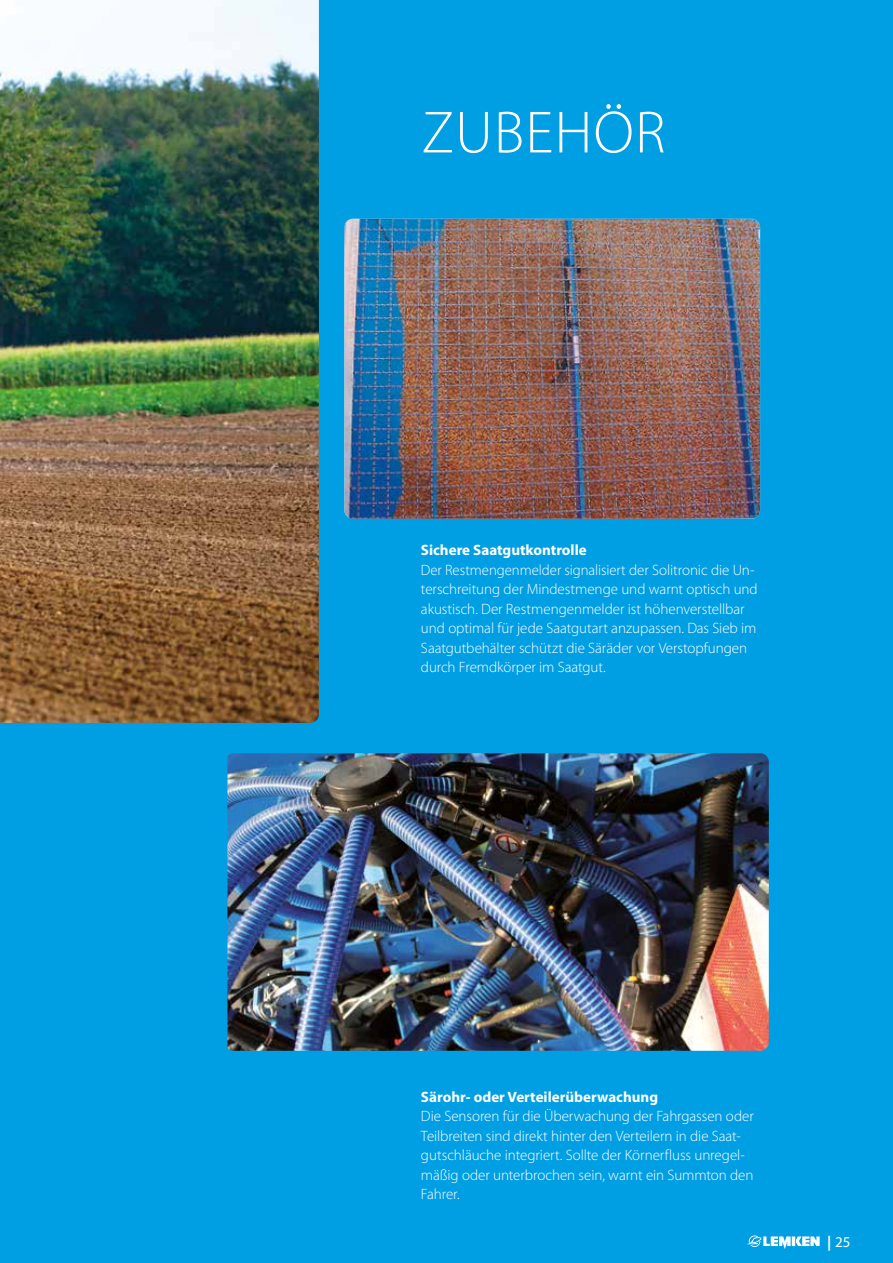
<style>
.page{position:relative;width:893px;height:1263px;background:#009fe3}
.page>*{position:absolute;margin:0;border:0;box-sizing:border-box;transform-origin:0 0}
.t1{font:300 60px "Myriad Pro";letter-spacing:.02em;color:#fff}
.t2{font:300 15px/19.5px "Myriad Pro";letter-spacing:-.005em;color:#fff}
.t3{font:700 15px "Myriad Pro";color:#fff}
.t4{font:15px "Myriad Pro";color:#fff}
.s1{font-weight:700}
</style>
<div class="page">
<img style="left:0;top:0;width:319px;height:723px">
<img style="left:227px;top:753px;width:542px;height:298px">
<img style="left:344px;top:219px;width:416px;height:300px">
<svg style="left:747px;top:1235px;width:73px;height:14px"></svg>
<h1 class="t1" style="left:422px;top:96px;width:245px">ZUBEHÖR</h1>
<p class="t3" style="left:421px;top:540px;width:167px">Sichere Saatgutkontrolle</p>
<p class="t2" style="left:421px;top:560px;width:338px">Der Restmengenmelder signalisiert der Solitronic die Un&shy;terschreitung der Mindestmenge und warnt optisch und akustisch. Der Restmengenmelder ist höhenverstellbar und optimal für jede Saatgutart anzupassen. Das Sieb im Saatgutbehälter schützt die Säräder vor Verstopfungen durch Fremdkörper im Saatgut.</p>
<p class="t3" style="left:421px;top:1087px;width:239px">Särohr- oder Verteilerüberwachung</p>
<p class="t2" style="left:421px;top:1106px;width:334px">Die Sensoren für die Überwachung der Fahrgassen oder Teilbreiten sind direkt hinter den Verteilern in die Saat&shy;gutschläuche integriert. Sollte der Körnerfluss unregel&shy;mäßig oder unterbrochen sein, warnt ein Summton den Fahrer.</p>
<p class="t4" style="left:827px;top:1232px;width:25px"><span class="s1">|</span> 25</p>
</div>
